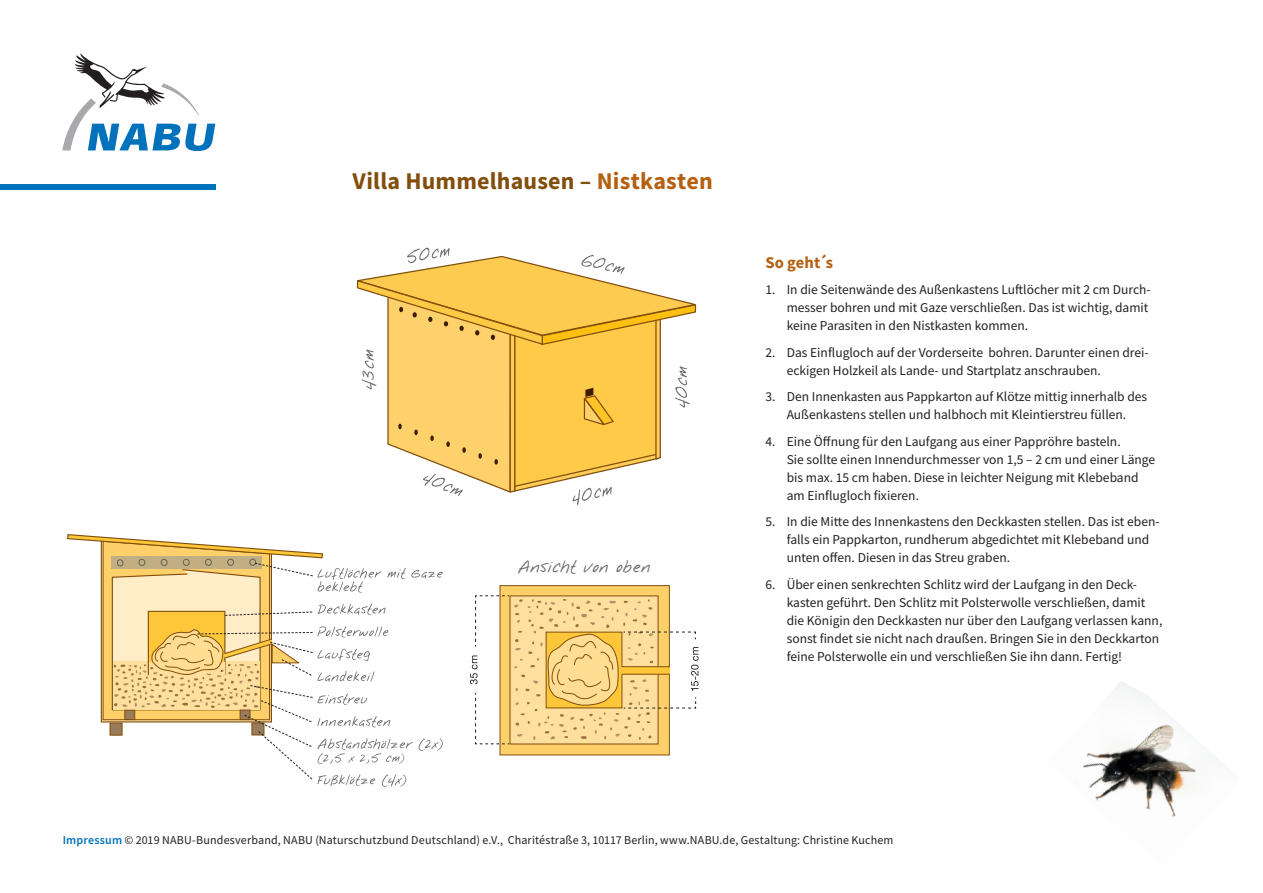
<style>
.page{position:relative;width:1263px;height:893px;background:#fff}
.page>*{position:absolute;margin:0;border:0;box-sizing:border-box;transform-origin:0 0}
.Überschrift-3{font:700 24px "Source Sans Pro";letter-spacing:.01em;color:#824e0d}
.Überschrift-4{font:700 16.5px "Source Sans Pro";letter-spacing:.005em;color:#b56011}
.Schreibschrift{font:15px "Nabu Note";color:#6c6d70}
.t1{font:13.5px/18px "Source Sans Pro";color:#231f20}
.Body{font:12px "Source Sans Pro";letter-spacing:.01em;color:#231f20}
.s1{color:#b56011}
.s2{font-weight:600;color:#0072bc}
</style>
<div class="page">
<img style="left:1083px;top:681px;width:132px;height:136px">
<div style="left:500px;top:585px;width:170px;height:170px;background:#fed069;border:1px solid #824e0d"></div>
<svg style="left:470px;top:595px;width:228px;height:150px"></svg>
<svg style="left:67px;top:534px;width:376px;height:253px"></svg>
<svg style="left:356px;top:247px;width:341px;height:258px"></svg>
<svg style="left:62px;top:54px;width:153px;height:97px"></svg>
<div style="left:0;top:184px;width:215px;height:6px;background:#0072bc"></div>
<p class="Überschrift-3" style="left:353px;top:165px;width:362px">Villa Hummelhausen – <span class="s1">Nistkasten</span></p>
<p class="Schreibschrift" style="left:518px;top:559px;width:135px">Ansicht von oben</p>
<p class="Überschrift-4" style="left:765px;top:251px;width:69px">So geht´s</p>
<p class="t1" style="left:787px;top:280px;width:365px;text-indent:-21px">1. In die Seitenwände des Außenkastens Luftlöcher mit 2 cm Durch&shy;messer bohren und mit Gaze verschließen. Das ist wichtig, damit keine Parasiten in den Nistkasten kommen.</p>
<p class="t1" style="left:787px;top:343px;width:363px;text-indent:-21px">2. Das Einflugloch auf der Vorderseite bohren. Darunter einen drei&shy;eckigen Holzkeil als Lande- und Startplatz anschrauben.</p>
<p class="t1" style="left:765px;top:387px;width:383px;text-align:center">3. Den Innenkasten aus Pappkarton auf Klötze mittig innerhalb des<br>Außenkastens stellen und halbhoch mit Kleintierstreu füllen.</p>
<p class="t1" style="left:787px;top:432px;width:370px;text-indent:-21px">4. Eine Öffnung für den Laufgang aus einer Pappröhre basteln.<br>Sie sollte einen Innendurchmesser von 1,5 – 2 cm und einer Länge bis max. 15 cm haben. Diese in leichter Neigung mit Klebeband am Einflugloch fixieren.</p>
<p class="t1" style="left:787px;top:512px;width:374px;text-indent:-21px">5. In die Mitte des Innenkastens den Deckkasten stellen. Das ist eben&shy;falls ein Pappkarton, rundherum abgedichtet mit Klebeband und unten offen. Diesen in das Streu graben.</p>
<p class="t1" style="left:787px;top:575px;width:377px;text-indent:-21px">6. Über einen senkrechten Schlitz wird der Laufgang in den Deck&shy;kasten geführt. Den Schlitz mit Polsterwolle verschließen, damit die Königin den Deckkasten nur über den Laufgang verlassen kann, sonst findet sie nicht nach draußen. Bringen Sie in den Deckkarton feine Polsterwolle ein und verschließen Sie ihn dann. Fertig!</p>
<p class="Body" style="left:63px;top:832px;width:832px"><span class="s2">Impressum</span> © 2019 NABU-Bundesverband, NABU (Naturschutzbund Deutschland) e.V., Charitéstraße 3, 10117 Berlin, www.NABU.de, Gestaltung: Christine Kuchem</p>
</div>
